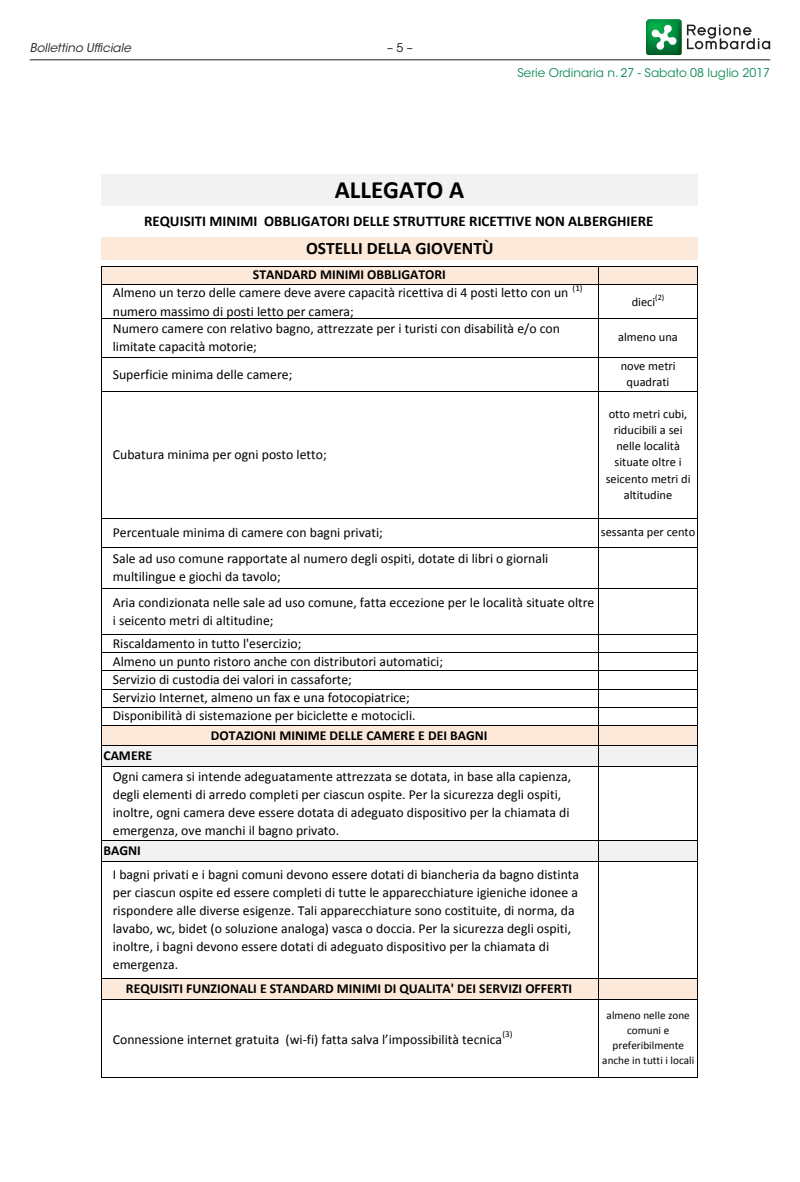
<style>
.page{position:relative;width:800px;height:1182px;background:#fff}
.page>*{position:absolute;margin:0;border:0;box-sizing:border-box;transform-origin:0 0}
.t1{font:700 24.9px "Calibri";color:#000}
.t2{font:700 17.4px "Calibri";color:#000}
.t3{font:700 14.85px "Calibri";color:#000}
.t4{font:13.8px/18px "Calibri";color:#000}
.t5{font:700 13.8px "Calibri";color:#000}
.t6{font:12.45px/16.2px "Calibri";color:#000;text-align:center}
.t7{font:12px "ITC Avant Garde Std";color:#108c56}
.t8{font:italic 12px "ITC Avant Garde Std";color:#231f20}
.t9{font:12px "ITC Avant Garde Std";color:#231f20}
.t10{font:11.25px/14.7px "Calibri";color:#000;text-align:center}
.t11{font:9.15px "Calibri";color:#000}
.t12{font:8.25px "Calibri";color:#000}
.s1{font-weight:700}
</style>
<div class="page">
<svg style="left:686px;top:25px;width:84px;height:24px"></svg>
<img style="left:646px;top:19px;width:35px;height:36px">
<svg style="left:651px;top:24px;width:25px;height:26px"></svg>
<hr style="left:30px;top:59px;width:740px;height:1px;background:#231f20">
<div style="left:102px;top:174px;width:595px;height:32px;background:#f2f2f2"></div>
<div style="left:102px;top:237px;width:595px;height:23px;background:#fde9d9"></div>
<div style="left:102px;top:266px;width:595px;height:18px;background:#fde9d9"></div>
<div style="left:102px;top:725px;width:595px;height:20px;background:#fde9d9"></div>
<div style="left:102px;top:745px;width:595px;height:21px;background:#f2f2f2"></div>
<div style="left:102px;top:840px;width:595px;height:21px;background:#f2f2f2"></div>
<div style="left:102px;top:978px;width:595px;height:21px;background:#fde9d9"></div>
<hr style="left:101px;top:266px;width:1px;height:811px;background:#000">
<hr style="left:598px;top:266px;width:1px;height:811px;background:#000">
<hr style="left:697px;top:266px;width:1px;height:811px;background:#000">
<hr style="left:101px;top:266px;width:596px;height:1px;background:#000">
<hr style="left:101px;top:284px;width:596px;height:1px;background:#000">
<hr style="left:101px;top:318px;width:596px;height:1px;background:#000">
<hr style="left:101px;top:358px;width:596px;height:1px;background:#000">
<hr style="left:101px;top:391px;width:596px;height:1px;background:#000">
<hr style="left:101px;top:518px;width:596px;height:1px;background:#000">
<hr style="left:101px;top:547px;width:596px;height:1px;background:#000">
<hr style="left:101px;top:588px;width:596px;height:1px;background:#000">
<hr style="left:101px;top:634px;width:596px;height:1px;background:#000">
<hr style="left:101px;top:652px;width:596px;height:1px;background:#000">
<hr style="left:101px;top:670px;width:596px;height:1px;background:#000">
<hr style="left:101px;top:688px;width:596px;height:1px;background:#000">
<hr style="left:101px;top:707px;width:596px;height:1px;background:#000">
<hr style="left:101px;top:725px;width:596px;height:1px;background:#000">
<hr style="left:101px;top:745px;width:596px;height:1px;background:#000">
<hr style="left:101px;top:766px;width:596px;height:1px;background:#000">
<hr style="left:101px;top:840px;width:596px;height:1px;background:#000">
<hr style="left:101px;top:861px;width:596px;height:1px;background:#000">
<hr style="left:101px;top:978px;width:596px;height:1px;background:#000">
<hr style="left:101px;top:999px;width:596px;height:1px;background:#000">
<hr style="left:101px;top:1076px;width:596px;height:1px;background:#000">
<p class="t8" style="left:30px;top:40px;width:103px">Bollettino Ufficiale</p>
<p class="t9" style="left:387px;top:40px;width:27px">– 5 –</p>
<p class="t7" style="left:517px;top:65px;width:254px">Serie Ordinaria n. 27 - Sabato 08 luglio 2017</p>
<p class="t1" style="left:335px;top:173px;width:131px">ALLEGATO A</p>
<p class="t3" style="left:144px;top:212px;width:511px">REQUISITI MINIMI OBBLIGATORI DELLE STRUTTURE RICETTIVE NON ALBERGHIERE</p>
<p class="t2" style="left:306px;top:237px;width:189px">OSTELLI DELLA GIOVENTÙ</p>
<p class="t4" style="left:113px;top:265px;width:457px;text-indent:140px"><span class="s1">STANDARD MINIMI OBBLIGATORI<br></span>Almeno un terzo delle camere deve avere capacità ricettiva di 4 posti letto con un</p>
<p class="t11" style="left:572px;top:282px;width:12px">(1)</p>
<p class="t6" style="left:631px;top:293px;width:25px">dieci</p>
<p class="t12" style="left:655px;top:292px;width:11px">(2)</p>
<p class="t4" style="left:113px;top:302px;width:242px">numero massimo di posti letto per camera;</p>
<p class="t4" style="left:113px;top:319px;width:448px">Numero camere con relativo bagno, attrezzate per i turisti con disabilità e/o con limitate capacità motorie;</p>
<p class="t6" style="left:618px;top:329px;width:61px">almeno una</p>
<p class="t4" style="left:113px;top:365px;width:181px">Superficie minima delle camere;</p>
<p class="t6" style="left:620px;top:358px;width:56px">nove metri quadrati</p>
<p class="t4" style="left:113px;top:445px;width:215px">Cubatura minima per ogni posto letto;</p>
<p class="t6" style="left:605px;top:405px;width:86px">otto metri cubi, riducibili a sei nelle località situate oltre i seicento metri di altitudine</p>
<p class="t4" style="left:113px;top:523px;width:271px">Percentuale minima di camere con bagni privati;</p>
<p class="t6" style="left:600px;top:524px;width:96px">sessanta per cento</p>
<p class="t4" style="left:113px;top:549px;width:437px">Sale ad uso comune rapportate al numero degli ospiti, dotate di libri o giornali multilingue e giochi da tavolo;</p>
<p class="t4" style="left:113px;top:593px;width:483px">Aria condizionata nelle sale ad uso comune, fatta eccezione per le località situate oltre i seicento metri di altitudine;</p>
<p class="t4" style="left:113px;top:634px;width:190px">Riscaldamento in tutto l'esercizio;</p>
<p class="t4" style="left:113px;top:670px;width:240px">Servizio di custodia dei valori in cassaforte;</p>
<p class="t4" style="left:113px;top:652px;width:332px">Almeno un punto ristoro anche con distributori automatici;</p>
<p class="t4" style="left:113px;top:688px;width:304px">Servizio Internet, almeno un fax e una fotocopiatrice;<br>Disponibilità di sistemazione per biciclette e motocicli.</p>
<p class="t5" style="left:211px;top:726px;width:278px">DOTAZIONI MINIME DELLE CAMERE E DEI BAGNI</p>
<p class="t5" style="left:103px;top:746px;width:50px">CAMERE</p>
<p class="t4" style="left:113px;top:767px;width:460px">Ogni camera si intende adeguatamente attrezzata se dotata, in base alla capienza, degli elementi di arredo completi per ciascun ospite. Per la sicurezza degli ospiti, inoltre, ogni camera deve essere dotata di adeguato dispositivo per la chiamata di emergenza, ove manchi il bagno privato.</p>
<p class="t5" style="left:103px;top:841px;width:39px">BAGNI</p>
<p class="t4" style="left:113px;top:865px;width:467px">I bagni privati e i bagni comuni devono essere dotati di biancheria da bagno distinta per ciascun ospite ed essere completi di tutte le apparecchiature igieniche idonee a rispondere alle diverse esigenze. Tali apparecchiature sono costituite, di norma, da lavabo, wc, bidet (o soluzione analoga) vasca o doccia. Per la sicurezza degli ospiti, inoltre, i bagni devono essere dotati di adeguato dispositivo per la chiamata di emergenza.</p>
<p class="t5" style="left:126px;top:979px;width:447px">REQUISITI FUNZIONALI E STANDARD MINIMI DI QUALITA' DEI SERVIZI OFFERTI</p>
<p class="t4" style="left:113px;top:1029px;width:391px">Connessione internet gratuita (wi‐fi) fatta salva l’impossibilità tecnica</p>
<p class="t11" style="left:502px;top:1027px;width:12px">(3)</p>
<p class="t10" style="left:602px;top:1008px;width:93px">almeno nelle zone comuni e preferibilmente anche in tutti i locali</p>
</div>
